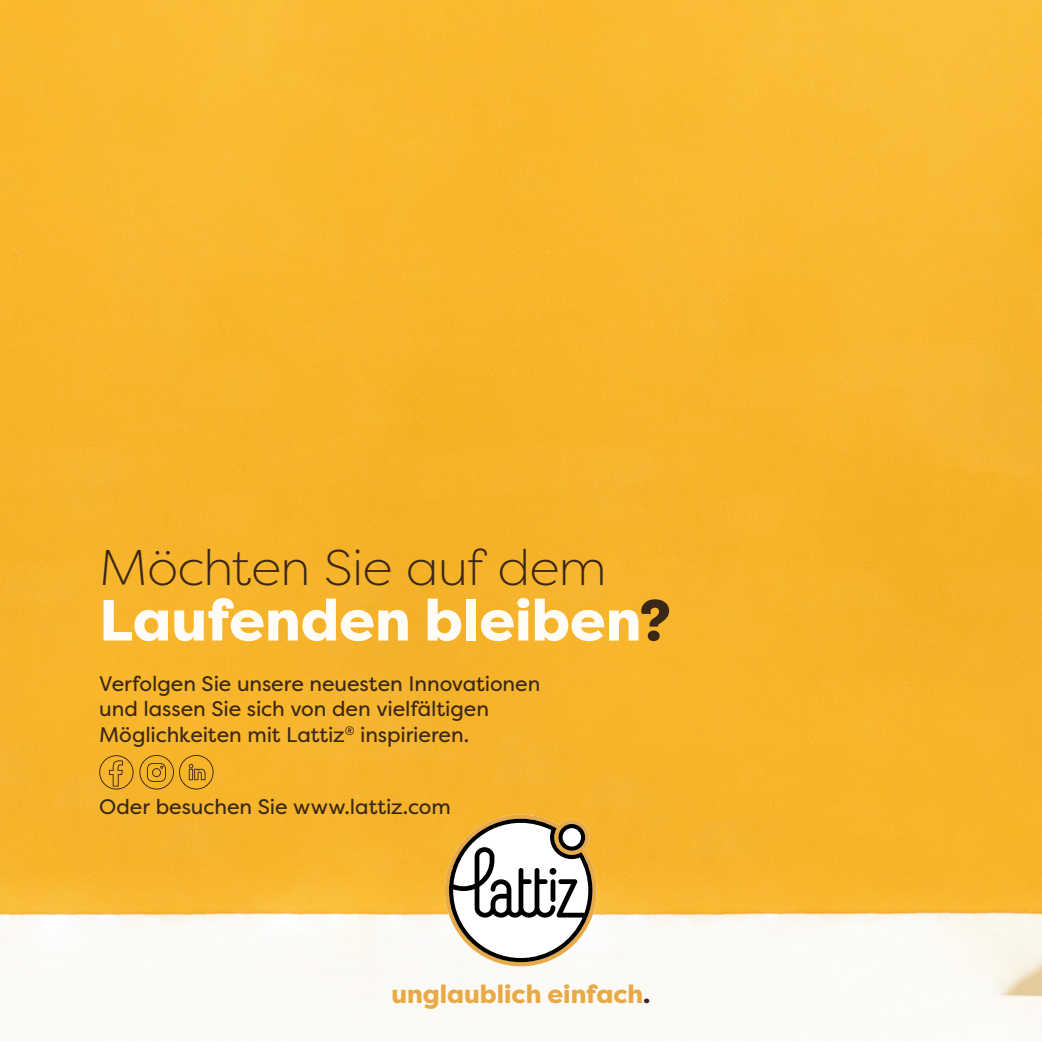
<style>
.page{position:relative;width:1042px;height:1042px;background:#fff}
.page>*{position:absolute;margin:0;border:0;box-sizing:border-box;transform-origin:0 0}
.t1{font:800 57.93px "Filson Pro";color:#fffbf5}
.t2{font:300 50.05px "Filson Pro";letter-spacing:-.01em;color:#3a2715}
.t3{font:800 25.55px "Filson Pro";color:#e8aa47}
.t4{font:21px/25.2px "Filson Pro";letter-spacing:-.005em;color:#3a2715}
.s1{color:#3a2715}
</style>
<div class="page">
<img style="left:0;top:0;width:1042px;height:1042px">
<svg style="left:445px;top:814px;width:152px;height:152px"></svg>
<svg style="left:99px;top:755px;width:115px;height:34px"></svg>
<h2 class="t2" style="left:99px;top:535px;width:509px">Möchten Sie auf dem</h2>
<h1 class="t1" style="left:99px;top:584px;width:573px">Laufenden bleiben<span class="s1">?</span></h1>
<p class="t4" style="left:99px;top:671px;width:443px">Verfolgen Sie unsere neuesten Innovationen und lassen Sie sich von den vielfältigen<br>Möglichkeiten mit Lattiz<sup>®</sup> inspirieren.</p>
<p class="t4" style="left:99px;top:794px;width:353px">Oder besuchen Sie www.lattiz.com</p>
<p class="t3" style="left:391px;top:977px;width:261px">unglaublich einfach<span class="s1">.</span></p>
</div>
